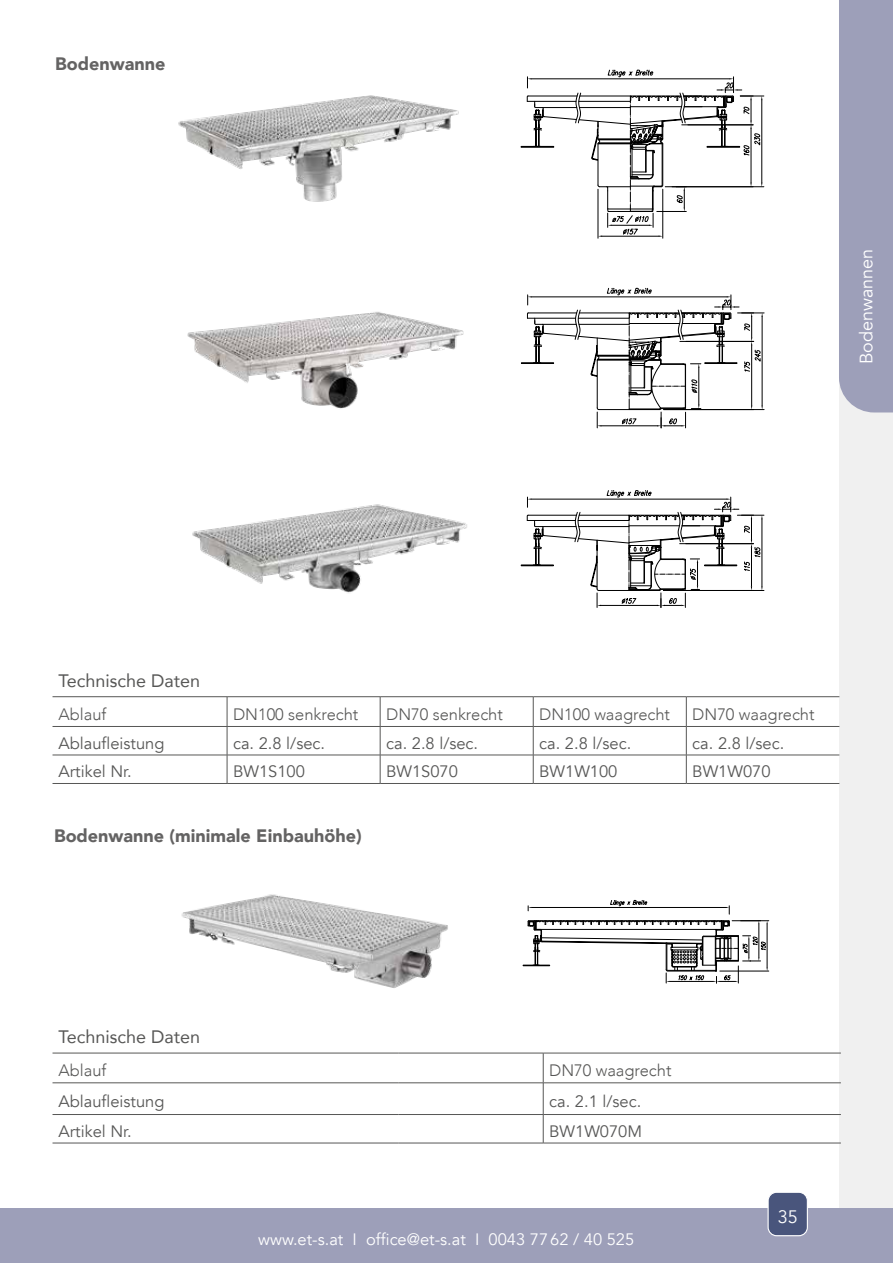
<style>
.page{position:relative;width:893px;height:1263px;background:#fff}
.page>*{position:absolute;margin:0;border:0;box-sizing:border-box;transform-origin:0 0}
.t1{font:900 18px "Avenir";color:#646363}
.t2{font:18px "Avenir";color:#575756}
.t3{font:18px "Avenir";color:#fff}
.t4{font:16.5px "Avenir";color:#575756}
.t5{font:300 16.5px "Avenir";color:#575756}
.t6{font:16.5px "Avenir";color:#fff}
</style>
<div class="page">
<div style="left:839px;top:0;width:54px;height:1213px;background:#f0f0f0"></div>
<div style="left:0;top:1208px;width:893px;height:55px;background:#9d9fb9"></div>
<div style="left:768px;top:1192px;width:39px;height:44px;background:#49557c;border-radius:9px"></div>
<div style="left:767px;top:1192px;width:41px;height:44px;border:1px solid #fff;border-radius:9px"></div>
<div style="left:839px;top:0;width:54px;height:412px;background:#9d9fb9"></div>
<hr style="left:227px;top:696px;width:153px;height:1px;background:#575756">
<hr style="left:380px;top:696px;width:153px;height:1px;background:#575756">
<hr style="left:533px;top:696px;width:153px;height:1px;background:#575756">
<hr style="left:686px;top:696px;width:153px;height:1px;background:#575756">
<hr style="left:53px;top:696px;width:174px;height:1px;background:#575756">
<hr style="left:53px;top:726px;width:174px;height:1px;background:#575756">
<hr style="left:227px;top:726px;width:153px;height:1px;background:#575756">
<hr style="left:380px;top:726px;width:153px;height:1px;background:#575756">
<hr style="left:533px;top:726px;width:153px;height:1px;background:#575756">
<hr style="left:686px;top:726px;width:153px;height:1px;background:#575756">
<hr style="left:53px;top:755px;width:174px;height:1px;background:#575756">
<hr style="left:227px;top:755px;width:153px;height:1px;background:#575756">
<svg style="left:227px;top:697px;width:1px;height:86px"></svg>
<hr style="left:380px;top:755px;width:153px;height:1px;background:#575756">
<svg style="left:380px;top:697px;width:1px;height:86px"></svg>
<hr style="left:533px;top:755px;width:153px;height:1px;background:#575756">
<svg style="left:533px;top:697px;width:1px;height:86px"></svg>
<hr style="left:686px;top:755px;width:153px;height:1px;background:#575756">
<svg style="left:686px;top:697px;width:1px;height:86px"></svg>
<hr style="left:53px;top:783px;width:174px;height:1px;background:#575756">
<hr style="left:227px;top:783px;width:153px;height:1px;background:#575756">
<hr style="left:380px;top:783px;width:153px;height:1px;background:#575756">
<hr style="left:533px;top:783px;width:153px;height:1px;background:#575756">
<hr style="left:686px;top:783px;width:153px;height:1px;background:#575756">
<div style="left:521px;top:146px;width:33px;height:1px;border:1px solid #000"></div>
<hr style="left:598px;top:189px;width:1px;height:49px;background:#000">
<hr style="left:662px;top:189px;width:1px;height:49px;background:#000">
<svg style="left:527px;top:70px;width:237px;height:167px"></svg>
<img style="left:178px;top:95px;width:281px;height:107px">
<hr style="left:398px;top:1053px;width:145px;height:1px;background:#575756">
<hr style="left:543px;top:1053px;width:298px;height:1px;background:#575756">
<hr style="left:53px;top:1053px;width:345px;height:1px;background:#575756">
<hr style="left:543px;top:1053px;width:1px;height:30px;background:#575756">
<hr style="left:53px;top:1082px;width:345px;height:1px;background:#575756">
<hr style="left:398px;top:1082px;width:145px;height:1px;background:#575756">
<hr style="left:543px;top:1082px;width:298px;height:1px;background:#575756">
<hr style="left:543px;top:1083px;width:1px;height:31px;background:#575756">
<hr style="left:53px;top:1114px;width:345px;height:1px;background:#575756">
<hr style="left:398px;top:1114px;width:145px;height:1px;background:#575756">
<hr style="left:543px;top:1114px;width:298px;height:1px;background:#575756">
<svg style="left:543px;top:1115px;width:1px;height:28px"></svg>
<hr style="left:53px;top:1143px;width:345px;height:1px;background:#575756">
<hr style="left:398px;top:1143px;width:145px;height:1px;background:#575756">
<hr style="left:543px;top:1143px;width:298px;height:1px;background:#575756">
<div style="left:521px;top:363px;width:33px;height:1px;border:1px solid #000"></div>
<svg style="left:527px;top:288px;width:237px;height:140px"></svg>
<div style="left:521px;top:565px;width:33px;height:1px;border:1px solid #000"></div>
<svg style="left:527px;top:490px;width:237px;height:117px"></svg>
<img style="left:187px;top:311px;width:277px;height:98px">
<img style="left:192px;top:504px;width:275px;height:89px">
<img style="left:181px;top:894px;width:267px;height:94px">
<hr style="left:531px;top:907px;width:195px;height:1px;background:#000">
<svg style="left:726px;top:906px;width:4px;height:8px"></svg>
<svg style="left:610px;top:900px;width:37px;height:6px"></svg>
<hr style="left:732px;top:920px;width:37px;height:1px;background:#000">
<hr style="left:720px;top:971px;width:49px;height:1px;background:#000">
<svg style="left:523px;top:920px;width:245px;height:63px"></svg>
<p class="t1" style="left:55px;top:49px;width:112px">Bodenwanne</p>
<p class="t3" style="left:855px;top:364px;width:117px;rotate:-90deg">Bodenwannen</p>
<p class="t2" style="left:59px;top:666px;width:143px">Technische Daten</p>
<p class="t5" style="left:59px;top:704px;width:49px">Ablauf</p>
<p class="t5" style="left:233px;top:704px;width:127px">DN100 senkrecht</p>
<p class="t5" style="left:386px;top:704px;width:118px">DN70 senkrecht</p>
<p class="t5" style="left:539px;top:704px;width:132px">DN100 waagrecht</p>
<p class="t5" style="left:692px;top:704px;width:124px">DN70 waagrecht</p>
<p class="t4" style="left:59px;top:733px;width:108px">Ablaufleistung</p>
<p class="t4" style="left:233px;top:733px;width:94px">ca. 2.8 l/sec.</p>
<p class="t4" style="left:386px;top:733px;width:94px">ca. 2.8 l/sec.</p>
<p class="t4" style="left:539px;top:733px;width:94px">ca. 2.8 l/sec.</p>
<p class="t4" style="left:692px;top:733px;width:94px">ca. 2.8 l/sec.</p>
<p class="t4" style="left:59px;top:762px;width:75px">Artikel Nr.</p>
<p class="t4" style="left:233px;top:762px;width:73px">BW1S100</p>
<p class="t4" style="left:386px;top:762px;width:73px">BW1S070</p>
<p class="t4" style="left:539px;top:762px;width:80px">BW1W100</p>
<p class="t4" style="left:692px;top:762px;width:80px">BW1W070</p>
<p class="t1" style="left:54px;top:820px;width:309px">Bodenwanne (minimale Einbauhöhe)</p>
<p class="t2" style="left:59px;top:1022px;width:143px">Technische Daten</p>
<p class="t5" style="left:59px;top:1061px;width:49px">Ablauf</p>
<p class="t5" style="left:549px;top:1061px;width:124px">DN70 waagrecht</p>
<p class="t4" style="left:59px;top:1091px;width:108px">Ablaufleistung</p>
<p class="t4" style="left:549px;top:1091px;width:94px">ca. 2.1 l/sec.</p>
<p class="t4" style="left:59px;top:1121px;width:75px">Artikel Nr.</p>
<p class="t4" style="left:549px;top:1121px;width:94px">BW1W070M</p>
<p class="t6" style="left:258px;top:1229px;width:378px">www.et-s.at I office@et-s.at I 0043 7762 / 40 525</p>
<p class="t3" style="left:778px;top:1206px;width:22px">35</p>
</div>
